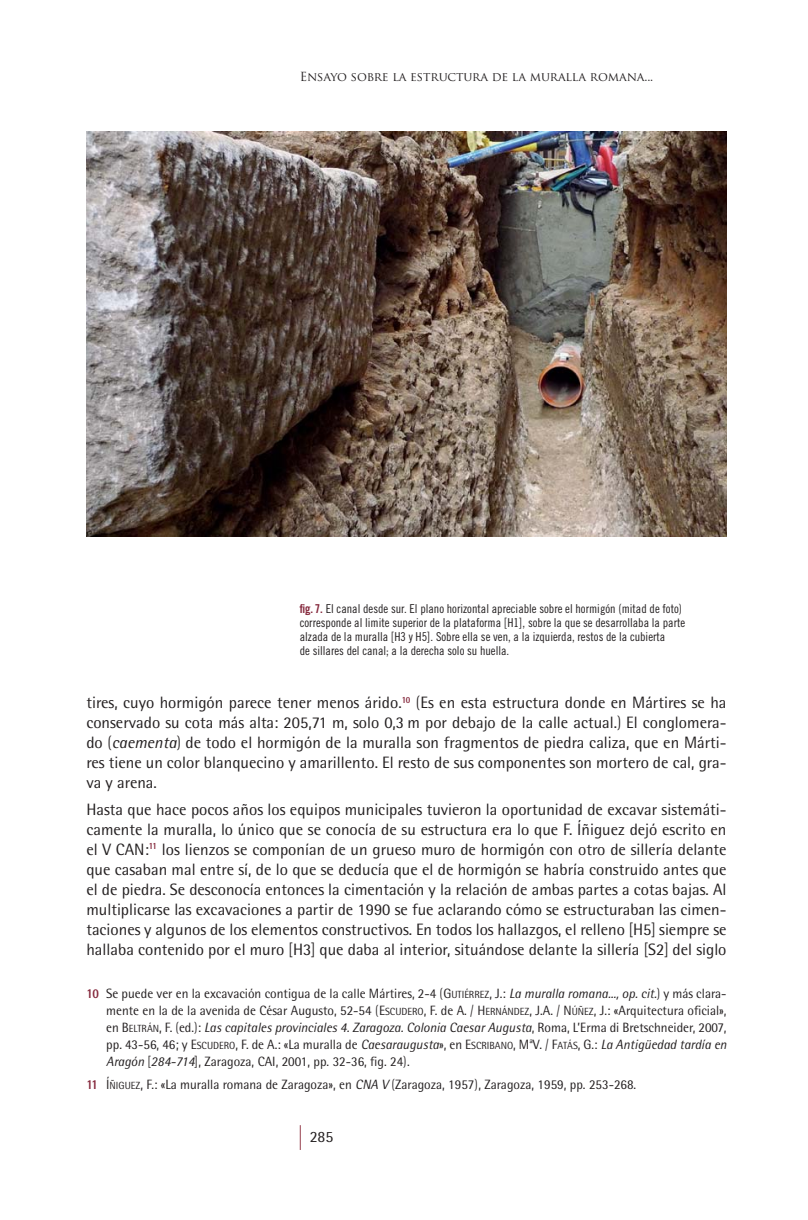
<style>
.page{position:relative;width:808px;height:1220px;background:#fff}
.page>*{position:absolute;margin:0;border:0;box-sizing:border-box;transform-origin:0 0}
.t1{font:16.45px/19.9px "Rotis Semi Sans";color:#231f20;text-align:justify}
.t2{font:15.75px "Rotis Semi Sans";color:#231f20}
.t3{font:13.47px/17px "Rotis Semi Sans";color:#231f20;text-align:justify}
.t4{font:12.25px/14px "Trade Gothic Cond Eighteen";color:#231f20}
.t5{font:12.25px "Trajan Pro";letter-spacing:-.01em;color:#231f20}
.s1{font-family:"Trade Gothic Bold Cond Twenty";color:#85283c}
.s2{font-family:"Rotis Semi Sans";font-weight:300}
.s3{font-weight:300}
.s4{font-style:italic}
.s5{font-weight:800;color:#85283c}
.s6{font-style:inherit}
.s7{font-size:10.33px}
</style>
<div class="page">
<svg style="left:300px;top:1125px;width:1px;height:24px"></svg>
<img style="left:86px;top:131px;width:640px;height:405px">
<p class="t5" style="left:300px;top:70px;width:355px">Ensayo sobre la estructura de la muralla romana...</p>
<p class="t4" style="left:300px;top:603px;width:387px"><span class="s1">fig. 7.</span> El canal desde sur. El plano horizontal apreciable sobre el hormigón <span class="s2">(</span>mitad de foto<span class="s2">) </span>corresponde al limite superior de la plataforma <span class="s2">[</span>H1<span class="s2">]</span>, sobre la que se desarrollaba la parte alzada de la muralla <span class="s2">[</span>H3 y H5<span class="s2">]</span>. Sobre ella se ven, a la izquierda, restos de la cubierta<br>de sillares del canal; a la derecha solo su huella.</p>
<p class="t1" style="left:86px;top:694px;width:641px">tires, cuyo hormigón parece tener menos árido.<sup>10</sup> <span class="s3">(</span>Es en esta estructura donde en Mártires se ha conservado su cota más alta: 205,71 m, solo 0,3 m por debajo de la calle actual.<span class="s3">)</span> El conglomera&shy;do <span class="s3">(</span><span class="s4">caementa</span><span class="s3">)</span> de todo el hormigón de la muralla son fragmentos de piedra caliza, que en Márti&shy;res tiene un color blanquecino y amarillento. El resto de sus componentes son mortero de cal, gra&shy;va y arena.</p>
<p class="t1" style="left:86px;top:801px;width:642px">Hasta que hace pocos años los equipos municipales tuvieron la oportunidad de excavar sistemáti&shy;camente la muralla, lo único que se conocía de su estructura era lo que F. Íñiguez dejó escrito en el V CAN:<sup>11</sup> los lienzos se componían de un grueso muro de hormigón con otro de sillería delante que casaban mal entre sí, de lo que se deducía que el de hormigón se habría construido antes que el de piedra. Se desconocía entonces la cimentación y la relación de ambas partes a cotas bajas. Al multiplicarse las excavaciones a partir de 1990 se fue aclarando cómo se estructuraban las cimen&shy;taciones y algunos de los elementos constructivos. En todos los hallazgos, el relleno <span class="s3">[</span>H5<span class="s3">]</span> siempre se hallaba contenido por el muro <span class="s3">[</span>H3<span class="s3">]</span> que daba al interior, situándose delante la sillería <span class="s3">[</span>S2<span class="s3">]</span> del siglo</p>
<p class="t3" style="left:106px;top:985px;width:622px;text-indent:-20px"><span class="s5">10</span> Se puede ver en la excavación contigua de la calle Mártires, 2-4 <span class="s3">(</span><span class="s6">G</span><span class="s7">UTIÉRREZ</span>, <span class="s6">J.:</span> <span class="s4">La muralla romana..., op. cit.</span><span class="s3">)</span> y más clara&shy;mente en la de la avenida de César Augusto, 52-54 <span class="s3">(</span><span class="s6">E</span><span class="s7">SCUDERO</span><span class="s6">, F.</span> de <span class="s6">A.</span> <span class="s3">/</span> <span class="s6">H</span><span class="s7">ERNÁNDEZ</span><span class="s6">, J.A.</span> <span class="s3">/</span> <span class="s6">N</span><span class="s7">ÚÑEZ</span>, <span class="s6">J.</span>: «Arquitectura oficial», en <span class="s6">B</span><span class="s7">ELTRÁN</span>, F. <span class="s3">(</span>ed.<span class="s3">)</span>: <span class="s4">Las capitales provinciales 4. Zaragoza. Colonia Caesar Augusta</span>, Roma, L’Erma di Bretschneider, 2007, pp. 43-56, 46; y <span class="s6">E</span><span class="s7">SCUDERO</span>, F. de A.: «La muralla de <span class="s4">Caesaraugusta</span>», en <span class="s6">E</span><span class="s7">SCRIBANO</span><span class="s6">,</span> M<span class="s6">ª</span>V. <span class="s3">/</span> <span class="s6">F</span><span class="s7">ATÁS</span>, <span class="s6">G.:</span> <span class="s4">La Antigüedad tardía en Aragón</span> <span class="s3">[</span><span class="s4">284-714</span><span class="s3">]</span>, Zaragoza, CAI, 2001, pp. 32-36, fig. 24<span class="s3">)</span>.</p>
<p class="t3" style="left:86px;top:1077px;width:551px"><span class="s5">11</span> <span class="s6">Í</span><span class="s7">ÑIGUEZ</span>, F.: «La muralla romana de Zaragoza», en <span class="s4">CNA V</span> <span class="s3">(</span>Zaragoza, 1957<span class="s3">)</span>, Zaragoza, 1959, pp. 253-268.</p>
<p class="t2" style="left:310px;top:1131px;width:25px">285</p>
</div>
